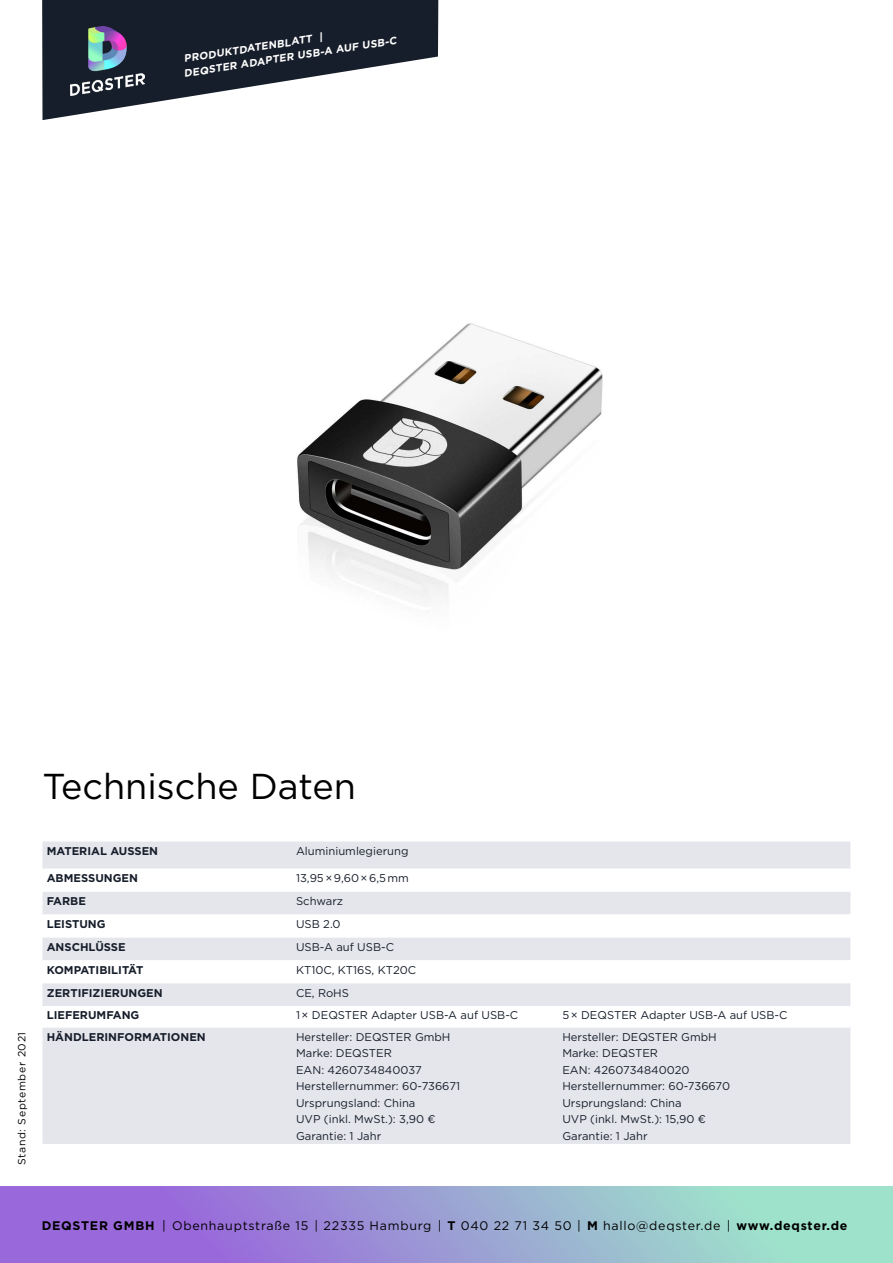
<style>
.page{position:relative;width:893px;height:1263px;background:#fff}
.page>*{position:absolute;margin:0;border:0;box-sizing:border-box;transform-origin:0 0}
.t1{font:36px "Gotham";color:#000}
.t2{font:12.45px "Gotham";letter-spacing:.06em;color:#000}
.t3{font:11.25px/16.5px "Gotham";color:#171e2b}
.t4{font:700 11.25px "Gotham";color:#171e2b}
.t5{font:italic 700 10.5px/14.7px "Gotham";color:#fff}
.t6{font:10.5px "Gotham";letter-spacing:.06em;color:#000}
.s1{font-weight:700}
</style>
<div class="page">
<img style="left:297px;top:323px;width:306px;height:278px">
<svg style="left:0;top:1186px;width:893px;height:77px"></svg>
<svg style="left:42px;top:0;width:396px;height:120px;fill:#171e2b"></svg>
<img style="left:70px;top:27px;width:75px;height:69px">
<div style="left:43px;top:841px;width:807px;height:303px;background:#e4e6eb"></div>
<svg style="left:43px;top:869px;width:807px;height:158px"></svg>
<p class="t5" style="left:181px;top:52px;width:217px;rotate:-9deg">PRODUKTDATENBLATT |<br>DEQSTER ADAPTER USB-A AUF USB-C</p>
<h1 class="t1" style="left:43px;top:763px;width:315px">Technische Daten</h1>
<p class="t6" style="left:15px;top:1165px;width:135px;rotate:-90deg">Stand: September 2021</p>
<p class="t4" style="left:47px;top:843px;width:113px">MATERIAL AUSSEN</p>
<p class="t3" style="left:296px;top:842px;width:114px">Aluminiumlegierung</p>
<p class="t4" style="left:47px;top:870px;width:93px">ABMESSUNGEN</p>
<p class="t3" style="left:296px;top:869px;width:114px">13,95 × 9,60 × 6,5 mm</p>
<p class="t4" style="left:47px;top:893px;width:41px">FARBE</p>
<p class="t3" style="left:296px;top:892px;width:49px">Schwarz</p>
<p class="t4" style="left:47px;top:916px;width:60px">LEISTUNG</p>
<p class="t3" style="left:296px;top:915px;width:46px">USB 2.0</p>
<p class="t4" style="left:47px;top:939px;width:80px">ANSCHLÜSSE</p>
<p class="t3" style="left:296px;top:938px;width:99px">USB-A auf USB-C</p>
<p class="t4" style="left:47px;top:962px;width:98px">KOMPATIBILITÄT</p>
<p class="t3" style="left:296px;top:961px;width:122px">KT10C, KT16S, KT20C</p>
<p class="t4" style="left:47px;top:985px;width:117px">ZERTIFIZIERUNGEN</p>
<p class="t3" style="left:296px;top:984px;width:55px">CE, RoHS</p>
<p class="t4" style="left:47px;top:1008px;width:94px">LIEFERUMFANG</p>
<p class="t3" style="left:296px;top:1007px;width:224px">1 × DEQSTER Adapter USB-A auf USB-C</p>
<p class="t3" style="left:562px;top:1007px;width:227px">5 × DEQSTER Adapter USB-A auf USB-C</p>
<p class="t4" style="left:47px;top:1029px;width:161px">HÄNDLERINFORMATIONEN</p>
<p class="t3" style="left:296px;top:1028px;width:166px">Hersteller: DEQSTER GmbH<br>Marke: DEQSTER<br>EAN: 4260734840037<br>Herstellernummer: 60-736671<br>Ursprungsland: China<br>UVP (inkl. MwSt.): 3,90 €<br>Garantie: 1 Jahr</p>
<p class="t3" style="left:562px;top:1028px;width:169px">Hersteller: DEQSTER GmbH<br>Marke: DEQSTER<br>EAN: 4260734840020<br>Herstellernummer: 60-736670<br>Ursprungsland: China<br>UVP (inkl. MwSt.): 15,90 €<br>Garantie: 1 Jahr</p>
<p class="t2" style="left:42px;top:1218px;width:807px"><span class="s1">DEQSTER GMBH</span> | Obenhauptstraße 15 | 22335 Hamburg | <span class="s1">T</span> 040 22 71 34 50 | <span class="s1">M</span> hallo@deqster.de | <span class="s1">www.deqster.de</span></p>
</div>
